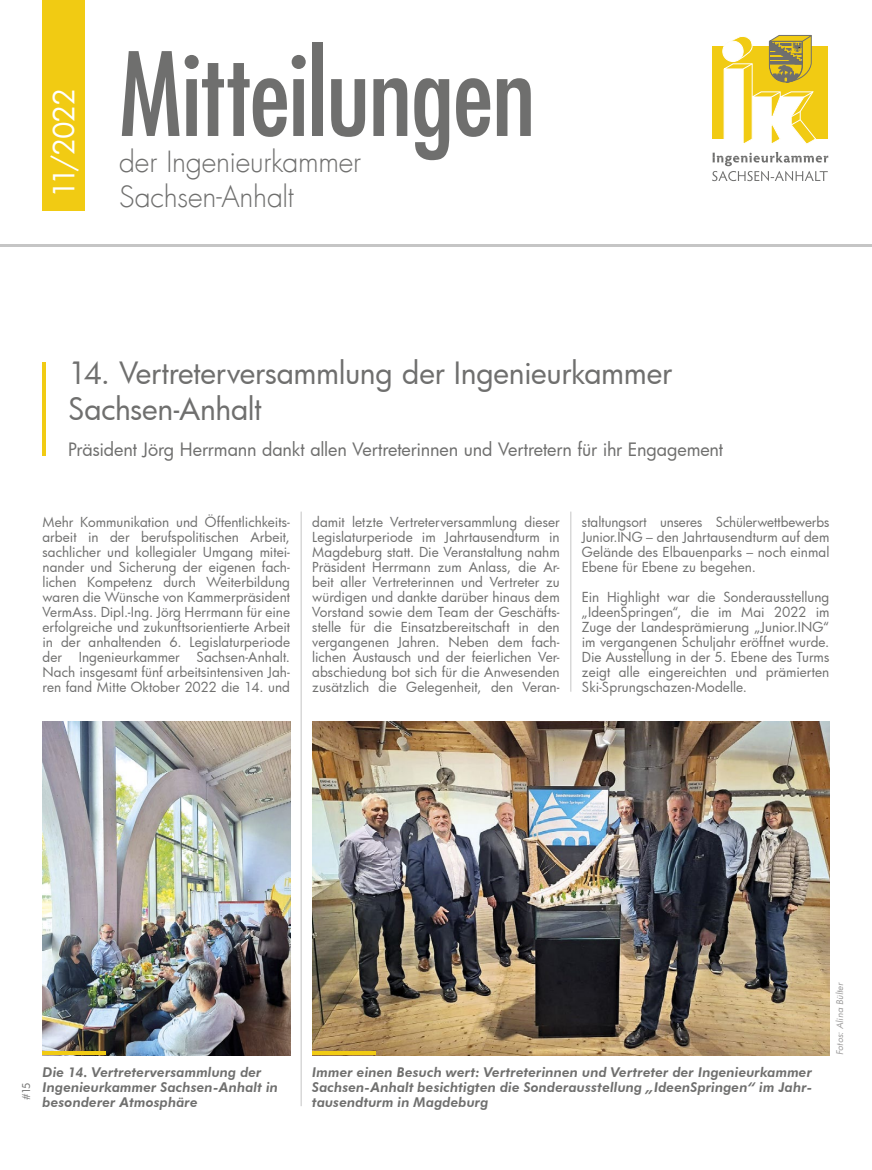
<style>
.page{position:relative;width:872px;height:1170px;background:#fff}
.page>*{position:absolute;margin:0;border:0;box-sizing:border-box;transform-origin:0 0}
.t1{font:condensed 112.5px "Futura LT";letter-spacing:-.01em;color:#6f6f6e}
.t2{font:30px/36px "Futura Bk";letter-spacing:-.01em;color:#6f6f6e}
.t3{font:300 28.5px/35.4px "Futura LT";letter-spacing:-.005em;color:#6f6f6e}
.t4{font:28.5px "Futura Bk";letter-spacing:-.03em;color:#fff}
.t5{font:18px "Futura Bk";letter-spacing:-.005em;color:#6f6f6e}
.t6{font:13.5px/15px "Futura Bk";letter-spacing:.005em;color:#6f6f6e;text-align:justify}
.t7{font:italic 800 13.5px/15px "Futura BT";letter-spacing:.005em;color:#6f6f6e}
.t8{font:10.5px "Futura Bk";color:#6f6f6e}
.t9{font:italic 9px "Futura Bk";letter-spacing:.01em;color:#9c9b9b}
</style>
<div class="page">
<div style="left:43px;top:0;width:42px;height:210px;background:#f1cb13"></div>
<hr style="left:0;top:244px;width:872px;height:2px;background:#c5c5c5">
<svg style="left:712px;top:152px;width:116px;height:29px"></svg>
<div style="left:712px;top:46px;width:116px;height:93px;background:#f1cb13"></div>
<svg style="left:722px;top:35px;width:94px;height:109px"></svg>
<hr style="left:43px;top:362px;width:3px;height:93px;background:#f1cb13">
<hr style="left:301px;top:511px;width:1px;height:595px;background:#c5c5c5">
<hr style="left:570px;top:511px;width:1px;height:180px;background:#c5c5c5">
<img style="left:43px;top:721px;width:247px;height:334px">
<hr style="left:43px;top:1051px;width:63px;height:4px;background:#f1cb13">
<img style="left:312px;top:721px;width:517px;height:334px">
<hr style="left:312px;top:1051px;width:64px;height:4px;background:#f1cb13">
<h3 class="t4" style="left:45px;top:198px;width:111px;rotate:-90deg">11/2022</h3>
<h1 class="t1" style="left:119px;top:27px;width:418px">Mitteilungen</h1>
<h3 class="t3" style="left:119px;top:145px;width:244px">der Ingenieurkammer<br>Sachsen-Anhalt</h3>
<h2 class="t2" style="left:68px;top:354px;width:605px">14. Vertreterversammlung der Ingenieurkammer<br>Sachsen-Anhalt</h2>
<h3 class="t5" style="left:68px;top:437px;width:657px">Präsident Jörg Herrmann dankt allen Vertreterinnen und Vertretern für ihr Engagement</h3>
<p class="t6" style="left:43px;top:514px;width:249px">Mehr Kommunikation und Öffentlichkeits&shy;arbeit in der berufspolitischen Arbeit, sachlicher und kollegialer Umgang mitei&shy;nander und Sicherung der eigenen fach&shy;lichen Kompetenz durch Weiterbildung waren die Wünsche von Kammerpräsident VermAss. Dipl.-Ing. Jörg Herrmann für eine erfolgreiche und zukunftsorientierte Arbeit in der anhaltenden 6. Legislaturperiode der Ingenieurkammer Sachsen-Anhalt.<br>Nach insgesamt fünf arbeitsintensiven Jah&shy;ren fand Mitte Oktober 2022 die 14. und</p>
<p class="t6" style="left:312px;top:514px;width:249px">damit letzte Vertreterversammlung dieser Legislaturperiode im Jahrtausendturm in Magdeburg statt. Die Veranstaltung nahm Präsident Herrmann zum Anlass, die Ar&shy;beit aller Vertreterinnen und Vertreter zu würdigen und dankte darüber hinaus dem Vorstand sowie dem Team der Geschäfts&shy;stelle für die Einsatzbereitschaft in den vergangenen Jahren. Neben dem fach&shy;lichen Austausch und der feierlichen Ver&shy;abschiedung bot sich für die Anwesenden zusätzlich die Gelegenheit, den Veran-</p>
<p class="t6" style="left:582px;top:514px;width:249px">staltungsort unseres Schülerwettbewerbs Junior.ING – den Jahrtausendturm auf dem Gelände des Elbauenparks – noch einmal Ebene für Ebene zu begehen.</p>
<p class="t6" style="left:582px;top:589px;width:249px">Ein Highlight war die Sonderausstellung „IdeenSpringen“, die im Mai 2022 im Zuge der Landesprämierung „Junior.ING“ im vergangenen Schuljahr eröffnet wurde.<br>Die Ausstellung in der 5. Ebene des Turms zeigt alle eingereichten und prämierten Ski-Sprungschazen-Modelle.</p>
<p class="t8" style="left:19px;top:1100px;width:19px;rotate:-90deg">#15</p>
<p class="t7" style="left:43px;top:1064px;width:237px">Die 14. Vertreterversammlung der<br>Ingenieurkammer Sachsen-Anhalt in besonderer Atmosphäre</p>
<p class="t7" style="left:312px;top:1064px;width:501px;text-align:justify">Immer einen Besuch wert: Vertreterinnen und Vertreter der Ingenieurkammer Sachsen-Anhalt besichtigten die Sonderausstellung „IdeenSpringen“ im Jahr&shy;tausendturm in Magdeburg</p>
<p class="t9" style="left:833px;top:1055px;width:74px;rotate:-90deg">Fotos: Alina Bülter</p>
</div>
